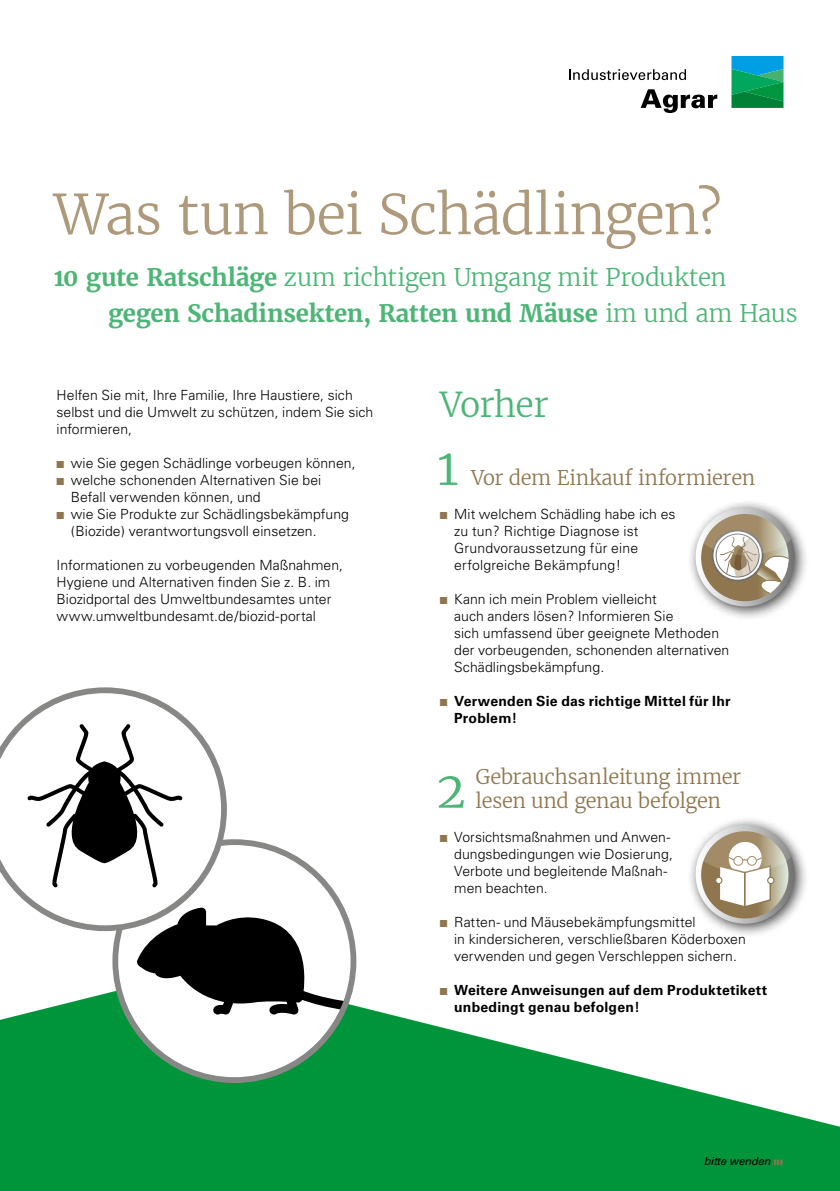
<style>
.page{position:relative;width:840px;height:1191px;background:#fff}
.page>*{position:absolute;margin:0;border:0;box-sizing:border-box;transform-origin:0 0}
.t1{font:300 54.8px "Merriweather";letter-spacing:-.015em;color:#ae9a7b}
.t2{font:300 50px "Merriweather";color:#4db576}
.t3{font:300 33.8px "Merriweather";letter-spacing:-.02em;color:#4db576}
.t4{font:700 24px/36px "Merriweather";letter-spacing:-.01em;color:#4db576}
.t5{font:300 20px/24.2px "Merriweather";letter-spacing:-.01em;color:#8f764e}
.t6{font:300 14px/17px "Univers";letter-spacing:.005em;color:#000}
.t7{font:700 14px/17px "Univers";letter-spacing:.015em;color:#000}
.t8{font:italic 11.2px "Univers";letter-spacing:-.015em;color:#000}
.s1{font-weight:300}
.s2{color:#8f764e}
</style>
<div class="page">
<div style="left:686px;top:815px;width:123px;height:124px;background:#000;opacity:.75"></div>
<svg style="left:695px;top:825px;width:99px;height:98px"></svg>
<svg style="left:700px;top:831px;width:88px;height:87px"></svg>
<svg style="left:695px;top:825px;width:99px;height:83px"></svg>
<div style="left:686px;top:498px;width:123px;height:123px;background:#000;opacity:.75"></div>
<svg style="left:695px;top:507px;width:99px;height:99px"></svg>
<svg style="left:695px;top:507px;width:99px;height:92px"></svg>
<svg style="left:731px;top:56px;width:52px;height:52px;background:#099b7d"></svg>
<svg style="left:640px;top:89px;width:77px;height:24px"></svg>
<svg style="left:569px;top:69px;width:116px;height:11px"></svg>
<svg style="left:0;top:968px;width:839px;height:223px;fill:#00953b"></svg>
<svg style="left:112px;top:839px;width:244px;height:244px"></svg>
<svg style="left:0;top:687px;width:227px;height:244px"></svg>
<svg style="left:27px;top:724px;width:155px;height:163px"></svg>
<h1 class="t1" style="left:54px;top:178px;width:669px">Was tun bei Schädlingen?</h1>
<h3 class="t4" style="left:108px;top:259px;width:690px;text-indent:-54px">10 gute Ratschläge <span class="s1">zum richtigen Umgang mit Produkten </span>gegen Schadinsekten, Ratten und Mäuse <span class="s1">im und am Haus</span></h3>
<p class="t6" style="left:57px;top:386px;width:318px">Helfen Sie mit, Ihre Familie, Ihre Haustiere, sich selbst und die Umwelt zu schützen, indem Sie sich informieren,</p>
<p class="t6" style="left:57px;top:454px;width:300px"><span class="s2">■</span> wie Sie gegen Schädlinge vorbeugen können,</p>
<p class="t6" style="left:71px;top:471px;width:252px;text-indent:-14px"><span class="s2">■</span> welche schonenden Alternativen Sie bei<br>Befall verwenden können, und</p>
<p class="t6" style="left:71px;top:505px;width:279px;text-indent:-14px"><span class="s2">■</span> wie Sie Produkte zur Schädlingsbekämpfung (Biozide) verantwortungsvoll einsetzen.</p>
<p class="t6" style="left:57px;top:556px;width:288px">Informationen zu vorbeugenden Maßnahmen, Hygiene und Alternativen finden Sie z. B. im Biozidportal des Umweltbundesamtes unter www.umweltbundesamt.de/biozid-portal</p>
<h3 class="t3" style="left:439px;top:382px;width:110px">Vorher</h3>
<h2 class="t2" style="left:437px;top:433px;width:23px">1</h2>
<h3 class="t5" style="left:471px;top:465px;width:285px">Vor dem Einkauf informieren</h3>
<p class="t6" style="left:454px;top:505px;width:223px;text-indent:-14px"><span class="s2">■</span> Mit welchem Schädling habe ich es zu tun? Richtige Diagnose ist<br>Grundvoraussetzung für eine erfolgreiche Bekämpfung!</p>
<p class="t6" style="left:454px;top:590px;width:276px;text-indent:-14px"><span class="s2">■</span> Kann ich mein Problem vielleicht<br>auch anders lösen? Informieren Sie<br>sich umfassend über geeignete Methoden der vorbeugenden, schonenden alternativen Schädlingsbekämpfung.</p>
<p class="t7" style="left:454px;top:692px;width:278px;text-indent:-14px"><span class="s2">■</span> Verwenden Sie das richtige Mittel für Ihr<br>Problem!</p>
<h3 class="t5" style="left:475px;top:764px;width:267px">Gebrauchsanleitung immer lesen und genau befolgen</h3>
<p class="t6" style="left:454px;top:828px;width:220px;text-indent:-14px"><span class="s2">■</span> Vorsichtsmaßnahmen und Anwen&shy;dungsbedingungen wie Dosierung,<br>Verbote und begleitende Maßnah-- men beachten.</p>
<p class="t6" style="left:454px;top:913px;width:293px;text-indent:-14px"><span class="s2">■</span> Ratten- und Mäusebekämpfungsmittel<br>in kindersicheren, verschließbaren Köderboxen verwenden und gegen Verschleppen sichern.</p>
<p class="t7" style="left:454px;top:981px;width:314px;text-indent:-14px"><span class="s2">■</span> Weitere Anweisungen auf dem Produktetikett unbedingt genau befolgen!</p>
<h2 class="t2" style="left:435px;top:756px;width:31px">2</h2>
<p class="t8" style="left:703px;top:1154px;width:81px">bitte wenden <span class="s2">❱❱❱</span></p>
</div>
